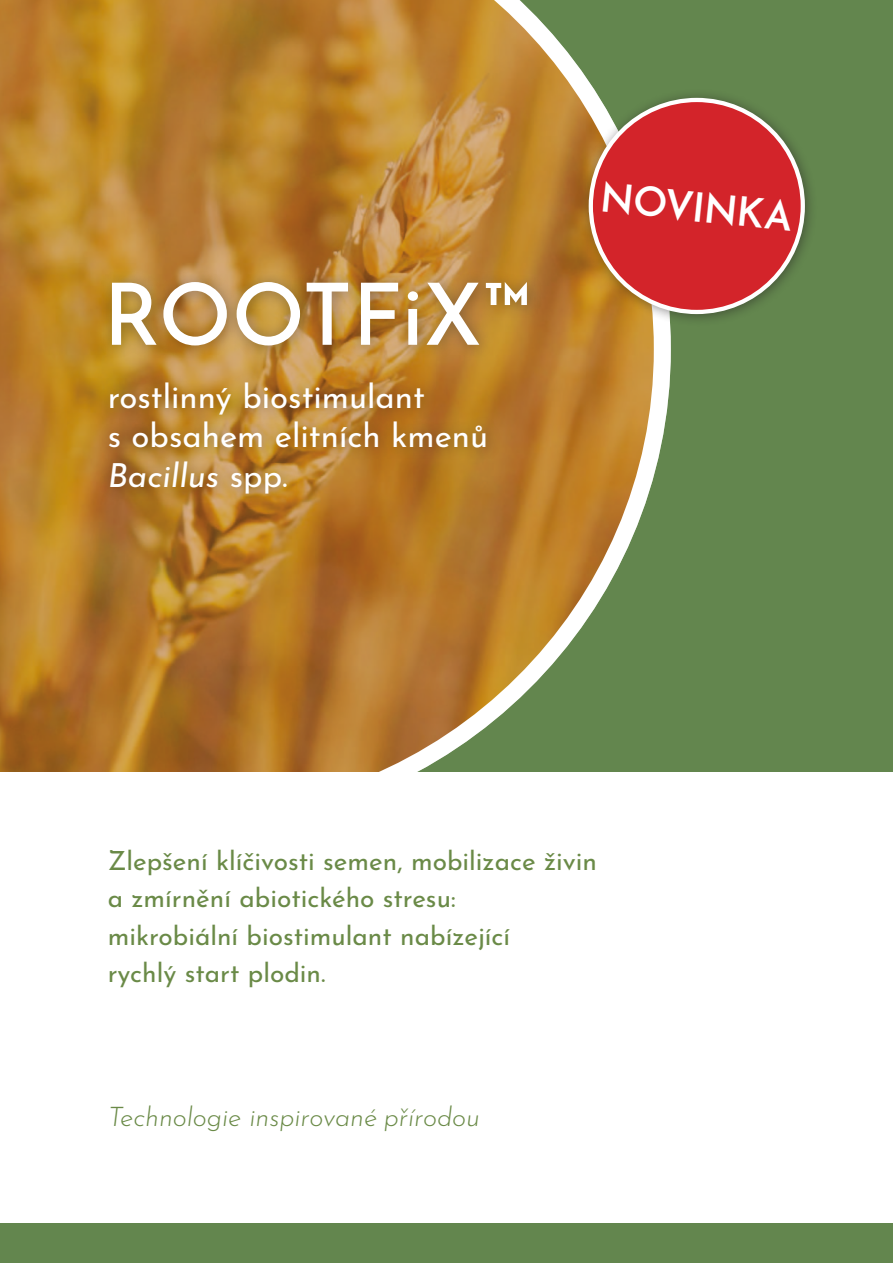
<style>
.page{position:relative;width:893px;height:1263px;background:#fff}
.page>*{position:absolute;margin:0;border:0;box-sizing:border-box;transform-origin:0 0}
.t1{font:500 85.5px "Josefin Sans";letter-spacing:-.005em;color:#fff}
.t2{font:600 40.5px "Josefin Sans";color:#fff}
.t3{font:33px/39.6px "Josefin Sans";color:#fff}
.t4{font:italic 300 27px "Josefin Sans";color:#6a8a47}
.t5{font:26.25px/37.5px "Josefin Sans";color:#6a8a47}
.s1{font-style:italic}
</style>
<div class="page">
<div style="left:0;top:0;width:893px;height:796px;background:#63864e"></div>
<svg style="left:0;top:0;width:671px;height:772px;background:#b18235"></svg>
<div style="left:0;top:1223px;width:893px;height:40px;background:#63864e"></div>
<div style="left:0;top:772px;width:893px;height:448px;background:#fff"></div>
<div style="left:98px;top:370px;width:403px;height:138px;background:#231f20;opacity:.4"></div>
<div style="left:99px;top:270px;width:444px;height:91px;background:#231f20;opacity:.4"></div>
<div style="left:578px;top:88px;width:240px;height:239px;background:#231f20;opacity:.5"></div>
<div style="left:591px;top:100px;width:212px;height:212px;background:#d3242a;border-radius:50%"></div>
<h1 class="t1" style="left:103px;top:243px;width:430px">ROOTFiX™</h1>
<p class="t3" style="left:108px;top:372px;width:382px">rostlinný biostimulant<br>s obsahem elitních kmenů<br><span class="s1">Bacillus</span> spp.</p>
<h2 class="t2" style="left:604px;top:162px;width:195px;rotate:6deg">Novin ka</h2>
<p class="t5" style="left:108px;top:839px;width:491px">Zlepšení klíčivosti semen, mobilizace živin a zmírnění abiotického stresu:<br>mikrobiální biostimulant nabízející<br>rychlý start plodin.</p>
<p class="t4" style="left:108px;top:1094px;width:374px">Technologie inspirované přírodou</p>
</div>
